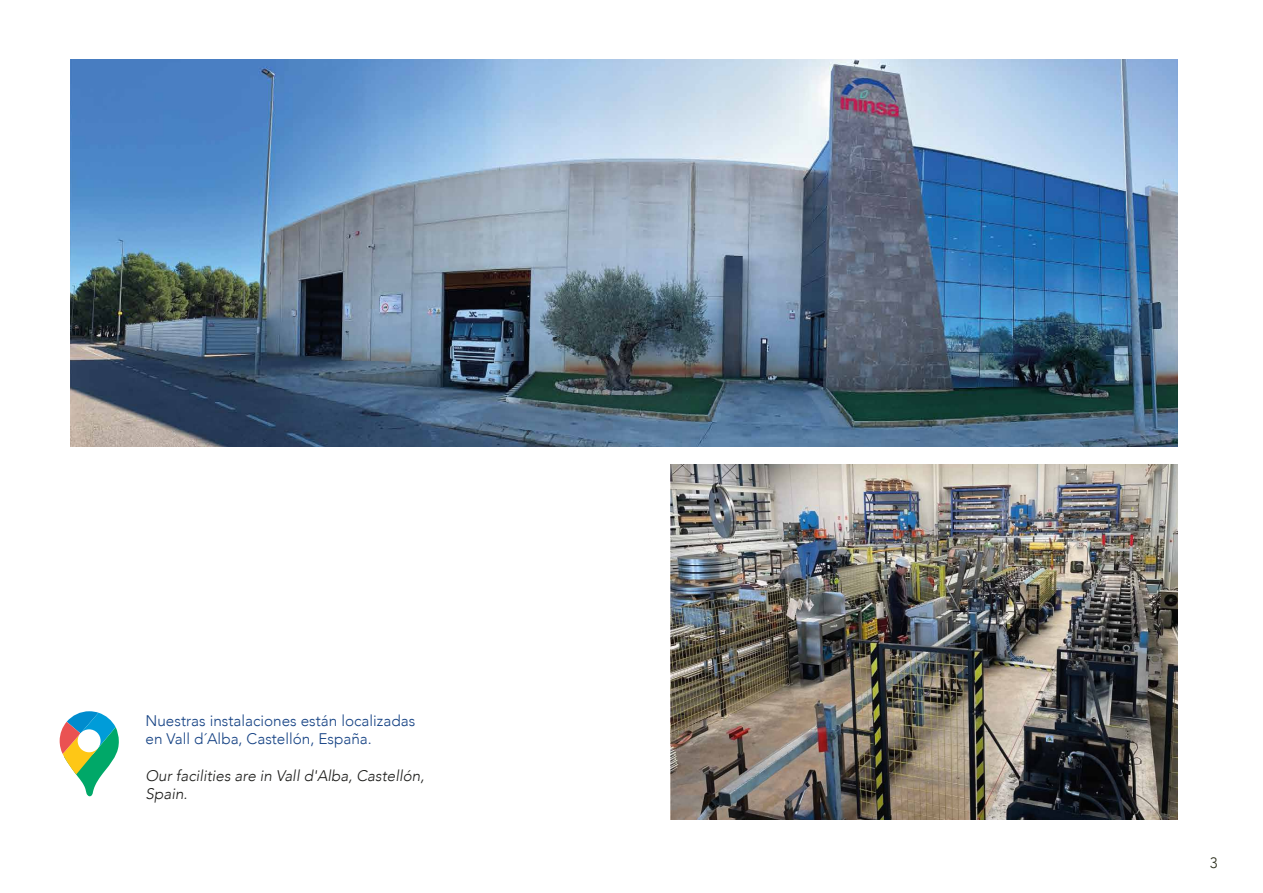
<style>
.page{position:relative;width:1263px;height:893px;background:#fff}
.page>*{position:absolute;margin:0;border:0;box-sizing:border-box;transform-origin:0 0}
.t1{font:300 15.3px/18.5px "Avenir";color:#154284}
.t2{font:italic 300 15.3px/18.5px "Avenir";color:#1d1d1b}
.t3{font:300 15px "Avenir";color:#2d301e}
</style>
<div class="page">
<svg style="left:60px;top:711px;width:59px;height:85px"></svg>
<div style="left:78px;top:729px;width:23px;height:23px;background:#fff;border-radius:50%"></div>
<img style="left:70px;top:59px;width:1107px;height:387px">
<img style="left:670px;top:464px;width:507px;height:356px">
<p class="t1" style="left:146px;top:711px;width:271px">Nuestras instalaciones están localizadas en Vall d´Alba, Castellón, España.</p>
<p class="t2" style="left:146px;top:766px;width:280px">Our facilities are in Vall d'Alba, Castellón,<br>Spain.</p>
<p class="t3" style="left:1210px;top:854px;width:9px">3</p>
</div>
